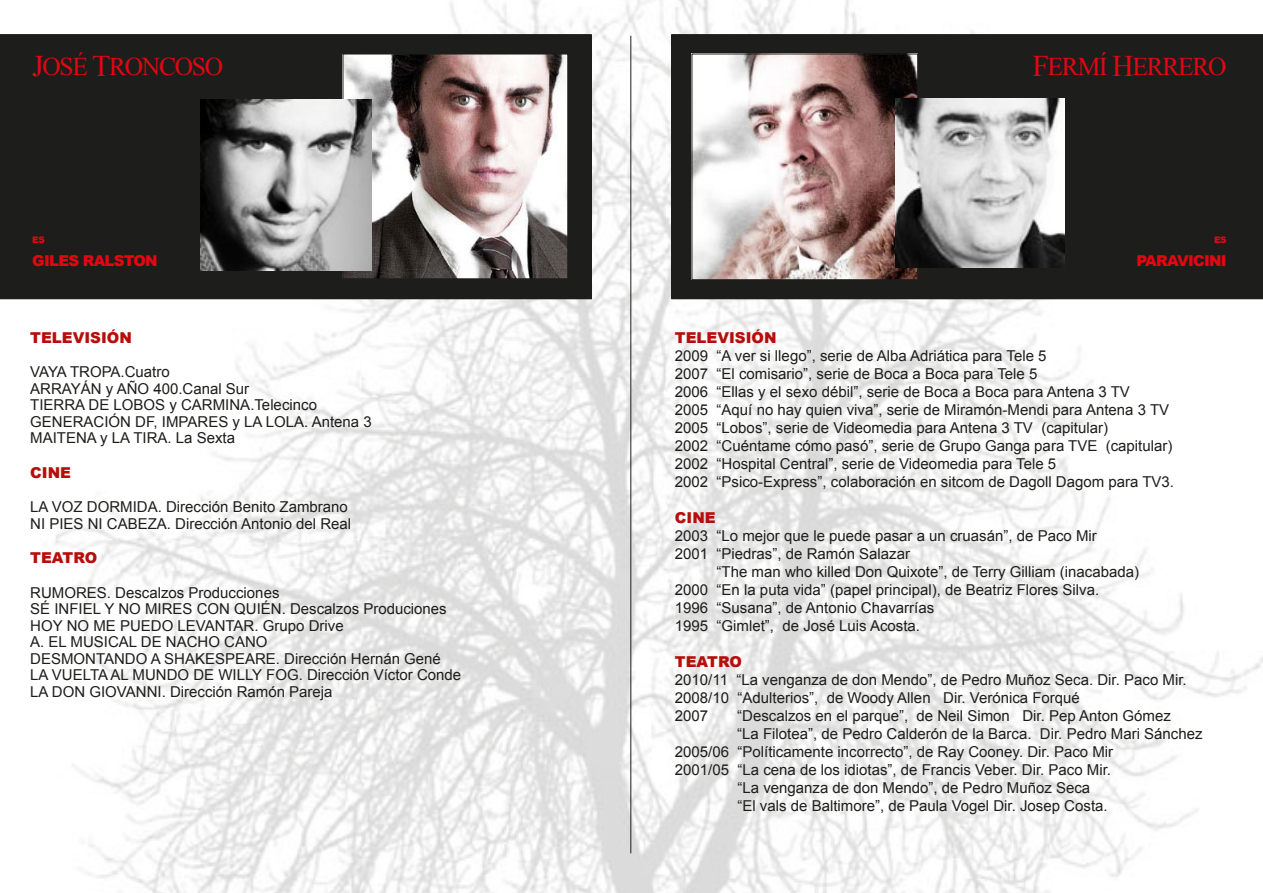
<style>
.page{position:relative;width:1263px;height:893px;background:#fff}
.page>*{position:absolute;margin:0;border:0;box-sizing:border-box;transform-origin:0 0}
.t1{font:25.5px "Times New Roman";letter-spacing:-.05em;color:#e30613}
.t2{font:15px/18px "Arial";color:#1d1d1b}
.t3{font:900 15px "Arial";color:#b50e0b}
.t4{font:900 15px "Arial";letter-spacing:-.05em;color:#e30613}
.t5{font:900 9px "Arial";color:#e30613}
.s1{font-size:30px}
</style>
<div class="page">
<img style="left:0;top:0;width:1263px;height:893px">
<div style="left:0;top:35px;width:591px;height:264px;background:#1d1d1b"></div>
<div style="left:0;top:34px;width:592px;height:265px;border:2px solid #1d1d1b"></div>
<div style="left:672px;top:35px;width:591px;height:263px;background:#1d1d1b"></div>
<div style="left:671px;top:34px;width:592px;height:265px;border:2px solid #1d1d1b"></div>
<img style="left:344px;top:56px;width:222px;height:221px">
<div style="left:342px;top:54px;width:226px;height:225px;border:1px solid #1d1d1b"></div>
<img style="left:201px;top:99px;width:171px;height:171px">
<img style="left:693px;top:56px;width:223px;height:222px">
<div style="left:691px;top:54px;width:227px;height:226px;border:1px solid #1d1d1b"></div>
<img style="left:896px;top:99px;width:169px;height:169px">
<hr style="left:630px;top:36px;width:1px;height:817px;background:#1d1d1b">
<h1 class="t1" style="left:32px;top:50px;width:192px"><span class="s1">J</span>OSÉ <span class="s1">T</span>RONCOSO</h1>
<h1 class="t1" style="left:1032px;top:50px;width:196px"><span class="s1">F</span>ERMÍ <span class="s1">H</span>ERRERO</h1>
<p class="t5" style="left:32px;top:234px;width:14px">ES</p>
<p class="t4" style="left:32px;top:250px;width:127px">GILES RALSTON</p>
<p class="t5" style="left:1214px;top:234px;width:14px">ES</p>
<p class="t4" style="left:1136px;top:250px;width:92px">PARAVICINI</p>
<p class="t3" style="left:30px;top:327px;width:103px">TELEVISIÓN</p>
<p class="t2" style="left:30px;top:364px;width:343px;line-height:16.5px">VAYA TROPA.Cuatro<br>ARRAYÁN y AÑO 400.Canal Sur<br>TIERRA DE LOBOS y CARMINA.Telecinco<br>GENERACIÓN DF, IMPARES y LA LOLA. Antena 3<br>MAITENA y LA TIRA. La Sexta</p>
<p class="t3" style="left:30px;top:462px;width:42px">CINE</p>
<p class="t2" style="left:30px;top:499px;width:322px;line-height:16.5px">LA VOZ DORMIDA. Dirección Benito Zambrano<br>NI PIES NI CABEZA. Dirección Antonio del Real</p>
<p class="t3" style="left:30px;top:547px;width:69px">TEATRO</p>
<p class="t2" style="left:30px;top:585px;width:432px;line-height:16.5px">RUMORES. Descalzos Producciones<br>SÉ INFIEL Y NO MIRES CON QUIÉN. Descalzos Produciones HOY NO ME PUEDO LEVANTAR. Grupo Drive<br>A. EL MUSICAL DE NACHO CANO<br>DESMONTANDO A SHAKESPEARE. Dirección Hernán Gené LA VUELTA AL MUNDO DE WILLY FOG. Dirección Víctor Conde LA DON GIOVANNI. Dirección Ramón Pareja</p>
<p class="t3" style="left:675px;top:327px;width:103px">TELEVISIÓN</p>
<p class="t2" style="left:675px;top:347px;width:501px">2009 “A ver si llego”, serie de Alba Adriática para Tele 5<br>2007 “El comisario”, serie de Boca a Boca para Tele 5<br>2006 “Ellas y el sexo débil”, serie de Boca a Boca para Antena 3 TV<br>2005 “Aquí no hay quien viva”, serie de Miramón-Mendi para Antena 3 TV 2005 “Lobos”, serie de Videomedia para Antena 3 TV (capitular)<br>2002 “Cuéntame cómo pasó”, serie de Grupo Ganga para TVE (capitular)<br>2002 “Hospital Central”, serie de Videomedia para Tele 5<br>2002 “Psico-Express”, colaboración en sitcom de Dagoll Dagom para TV3.</p>
<p class="t3" style="left:675px;top:507px;width:42px">CINE</p>
<p class="t2" style="left:675px;top:527px;width:423px">2003 “Lo mejor que le puede pasar a un cruasán”, de Paco Mir<br>2001 “Piedras”, de Ramón Salazar</p>
<p class="t2" style="left:675px;top:563px;width:466px;text-indent:42px">“The man who killed Don Quixote”, de Terry Gilliam (inacabada)<br>2000 “En la puta vida” (papel principal), de Beatriz Flores Silva.<br>1996 “Susana”, de Antonio Chavarrías<br>1995 “Gimlet”, de José Luis Acosta.</p>
<p class="t3" style="left:675px;top:651px;width:69px">TEATRO</p>
<p class="t2" style="left:675px;top:671px;width:513px">2010/11 “La venganza de don Mendo”, de Pedro Muñoz Seca. Dir. Paco Mir.<br>2008/10 “Adulterios”, de Woody Allen Dir. Verónica Forqué<br>2007</p>
<p class="t2" style="left:737px;top:707px;width:435px">“Descalzos en el parque”, de Neil Simon Dir. Pep Anton Gómez</p>
<p class="t2" style="left:737px;top:725px;width:467px">“La Filotea”, de Pedro Calderón de la Barca. Dir. Pedro Mari Sánchez</p>
<p class="t2" style="left:675px;top:743px;width:440px">2005/06 “Políticamente incorrecto”, de Ray Cooney. Dir. Paco Mir</p>
<p class="t2" style="left:675px;top:761px;width:438px">2001/05 “La cena de los idiotas”, de Francis Veber. Dir. Paco Mir.</p>
<p class="t2" style="left:737px;top:779px;width:354px">“La venganza de don Mendo”, de Pedro Muñoz Seca</p>
<p class="t2" style="left:737px;top:797px;width:372px">“El vals de Baltimore”, de Paula Vogel Dir. Josep Costa.</p>
</div>
